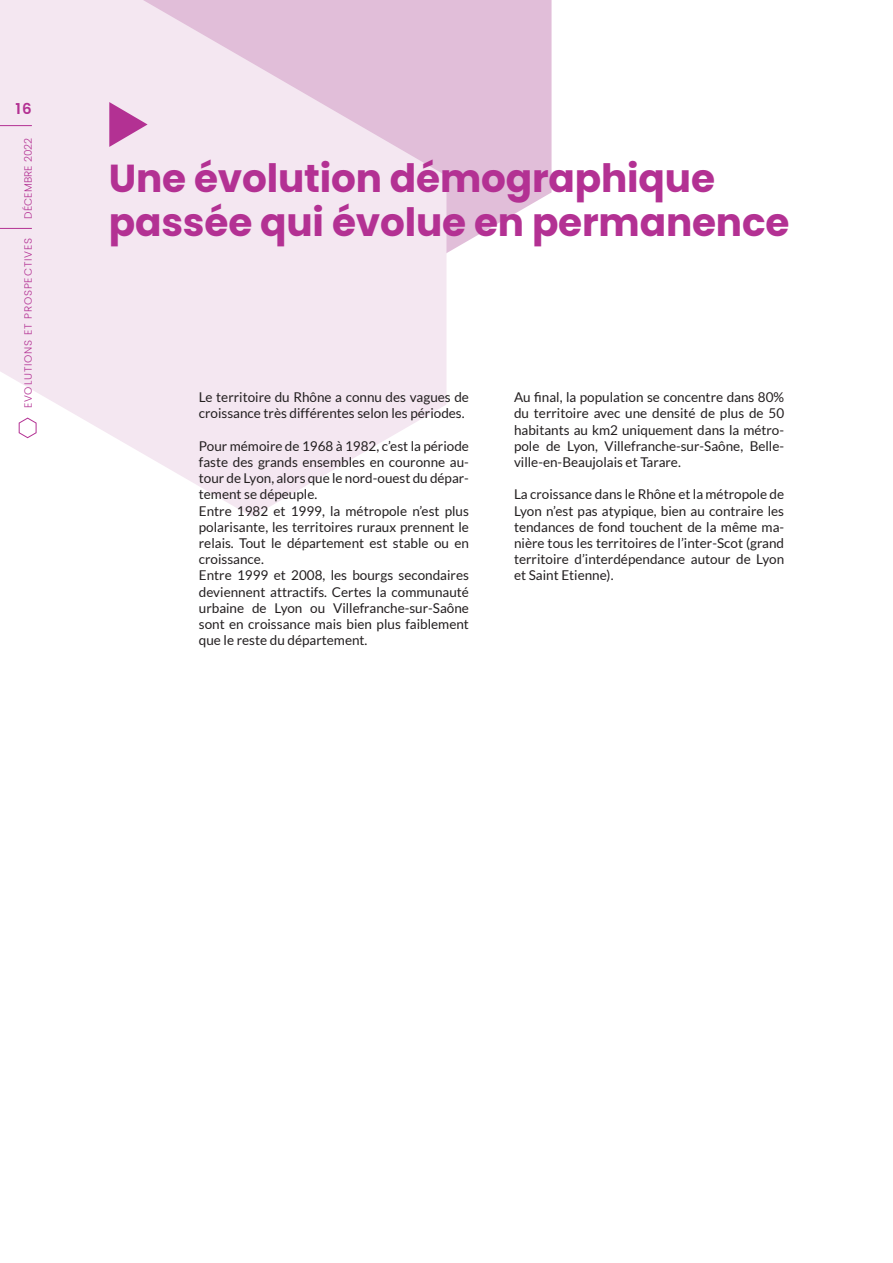
<style>
.page{position:relative;width:893px;height:1263px;background:#fff}
.page>*{position:absolute;margin:0;border:0;box-sizing:border-box;transform-origin:0 0}
.t1{font:700 39px/43.5px "Poppins";letter-spacing:-.005em;color:#b33193}
.t2{font:600 15px "Poppins";color:#b33193}
.t3{font:13.5px/16.2px "Lato";color:#231f20;text-align:justify}
.t4{font:300 10.5px "Poppins";letter-spacing:.08em;color:#b33193}
.t5{font:300 10.5px "Poppins";letter-spacing:.01em;color:#b33193}
</style>
<div class="page">
<svg style="left:446px;top:0;width:106px;height:305px;fill:#e1bed9"></svg>
<svg style="left:0;top:0;width:446px;height:517px;background:#f3e5ef"></svg>
<svg style="left:109px;top:102px;width:39px;height:45px;background:#d48dc2"></svg>
<svg style="left:18px;top:417px;width:19px;height:21px"></svg>
<hr style="left:0;top:228px;width:32px;height:1px;background:#b33193">
<hr style="left:0;top:125px;width:32px;height:1px;background:#b33193">
<p class="t2" style="left:15px;top:100px;width:18px">16</p>
<p class="t5" style="left:22px;top:219px;width:83px;rotate:-90deg">DÉCEMBRE 2022</p>
<p class="t4" style="left:22px;top:408px;width:172px;rotate:-90deg">EVOLUTIONS ET PROSPECTIVES</p>
<p class="t1" style="left:109px;top:157px;width:682px">Une évolution démographique passée qui évolue en permanence</p>
<p class="t3" style="left:199px;top:389px;width:272px">Le territoire du Rhône a connu des vagues de croissance très différentes selon les périodes.</p>
<p class="t3" style="left:199px;top:438px;width:272px">Pour mémoire de 1968 à 1982, c’est la période faste des grands ensembles en couronne au&shy;tour de Lyon, alors que le nord-ouest du dépar&shy;tement se dépeuple.</p>
<p class="t3" style="left:199px;top:502px;width:272px">Entre 1982 et 1999, la métropole n’est plus polarisante, les territoires ruraux prennent le relais. Tout le département est stable ou en croissance.</p>
<p class="t3" style="left:199px;top:567px;width:272px">Entre 1999 et 2008, les bourgs secondaires deviennent attractifs. Certes la communauté urbaine de Lyon ou Villefranche-sur-Saône sont en croissance mais bien plus faiblement que le reste du département.</p>
<p class="t3" style="left:514px;top:389px;width:272px">Au final, la population se concentre dans 80% du territoire avec une densité de plus de 50 habitants au km2 uniquement dans la métro&shy;pole de Lyon, Villefranche-sur-Saône, Belle&shy;ville-en-Beaujolais et Tarare.</p>
<p class="t3" style="left:514px;top:486px;width:272px">La croissance dans le Rhône et la métropole de Lyon n’est pas atypique, bien au contraire les tendances de fond touchent de la même ma&shy;nière tous les territoires de l’inter-Scot (grand territoire d’interdépendance autour de Lyon et Saint Etienne).</p>
</div>
